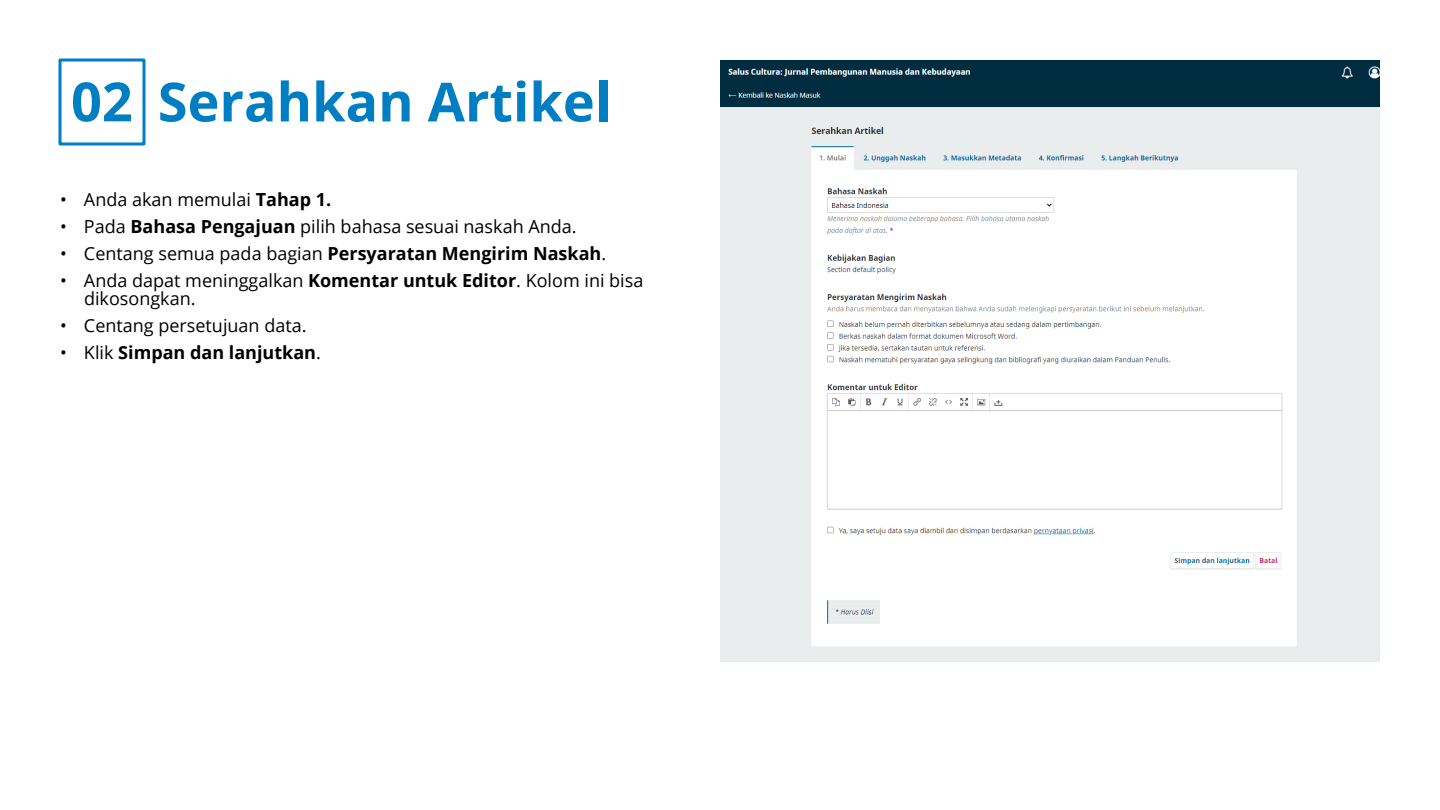
<style>
.page{position:relative;width:1440px;height:810px;background:#fff}
.page>*{position:absolute;margin:0;border:0;box-sizing:border-box;transform-origin:0 0}
.t1{font:700 54px "Open Sans";color:#007ec3}
.t2{font:18px/18px "Open Sans";color:#000}
.t3{font:700 18px "Open Sans";color:#000}
.s1{font-weight:700}
.s2{font-weight:400}
</style>
<div class="page">
<div style="left:58px;top:58px;width:88px;height:88px;border:3px solid #007ec3"></div>
<img style="left:720px;top:60px;width:660px;height:601px">
<h1 class="t1" style="left:71px;top:80px;width:542px">02 Serahkan Artikel</h1>
<p class="t2" style="left:60px;top:192px;width:273px">• Anda akan memulai <span class="s1">Tahap 1.</span></p>
<p class="t2" style="left:60px;top:219px;width:518px">• Pada <span class="s1">Bahasa Pengajuan</span> pilih bahasa sesuai naskah Anda.</p>
<p class="t3" style="left:60px;top:246px;width:548px"><span class="s2">• Centang semua pada bagian</span> Persyaratan Mengirim Naskah<span class="s2">.</span></p>
<p class="t2" style="left:84px;top:273px;width:561px;text-indent:-24px">• Anda dapat meninggalkan <span class="s1">Komentar untuk Editor</span>. Kolom ini bisa dikosongkan.</p>
<p class="t2" style="left:60px;top:318px;width:248px">• Centang persetujuan data.</p>
<p class="t3" style="left:60px;top:345px;width:262px"><span class="s2">• Klik</span> Simpan dan lanjutkan<span class="s2">.</span></p>
</div>
